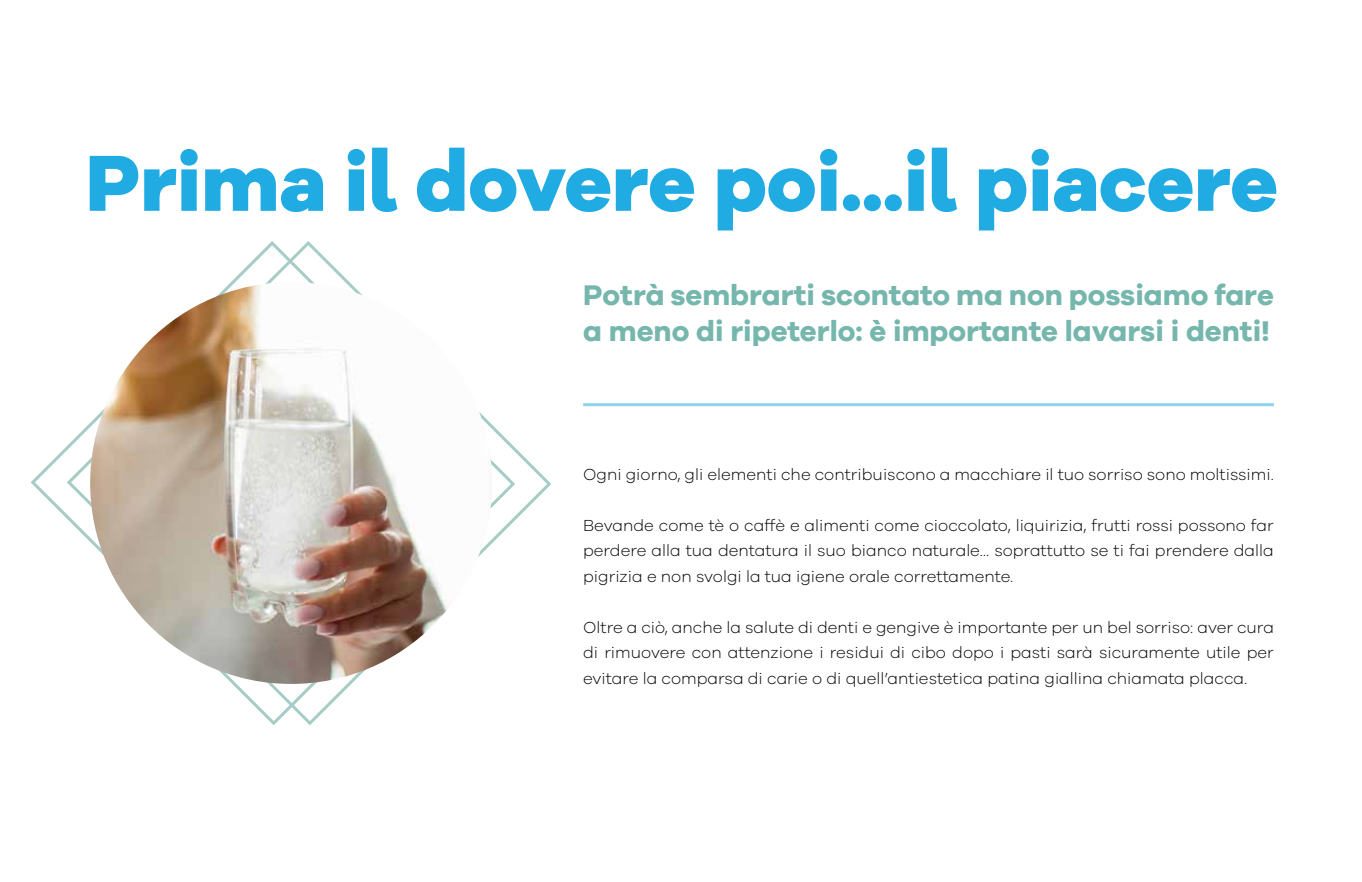
<style>
.page{position:relative;width:1362px;height:882px;background:#fff}
.page>*{position:absolute;margin:0;border:0;box-sizing:border-box;transform-origin:0 0}
.t1{font:800 82.05px "Galano Grotesque Alt";color:#20abe2}
.t2{font:700 29.25px/36px "Galano Grotesque";color:#75b6ad}
.t3{font:300 16.5px/25.5px "Galano Grotesque";color:#000;text-align:justify}
</style>
<div class="page">
<hr style="left:583px;top:403px;width:690px;height:3px;background:#8ed2ef">
<svg style="left:65px;top:241px;width:486px;height:484px"></svg>
<img style="left:90px;top:282px;width:402px;height:402px;border-radius:201px">
<h1 class="t1" style="left:86px;top:129px;width:1193px">Prima il dovere poi...il piacere</h1>
<h2 class="t2" style="left:583px;top:277px;width:692px">Potrà sembrarti scontato ma non possiamo fare a meno di ripeterlo: è importante lavarsi i denti!</h2>
<p class="t3" style="left:583px;top:461px;width:692px">Ogni giorno, gli elementi che contribuiscono a macchiare il tuo sorriso sono moltissimi.</p>
<p class="t3" style="left:583px;top:512px;width:692px">Bevande come tè o caffè e alimenti come cioccolato, liquirizia, frutti rossi possono far perdere alla tua dentatura il suo bianco naturale… soprattutto se ti fai prendere dalla pigrizia e non svolgi la tua igiene orale correttamente.</p>
<p class="t3" style="left:583px;top:614px;width:692px">Oltre a ciò, anche la salute di denti e gengive è importante per un bel sorriso: aver cura di rimuovere con attenzione i residui di cibo dopo i pasti sarà sicuramente utile per evitare la comparsa di carie o di quell’antiestetica patina giallina chiamata placca.</p>
</div>
